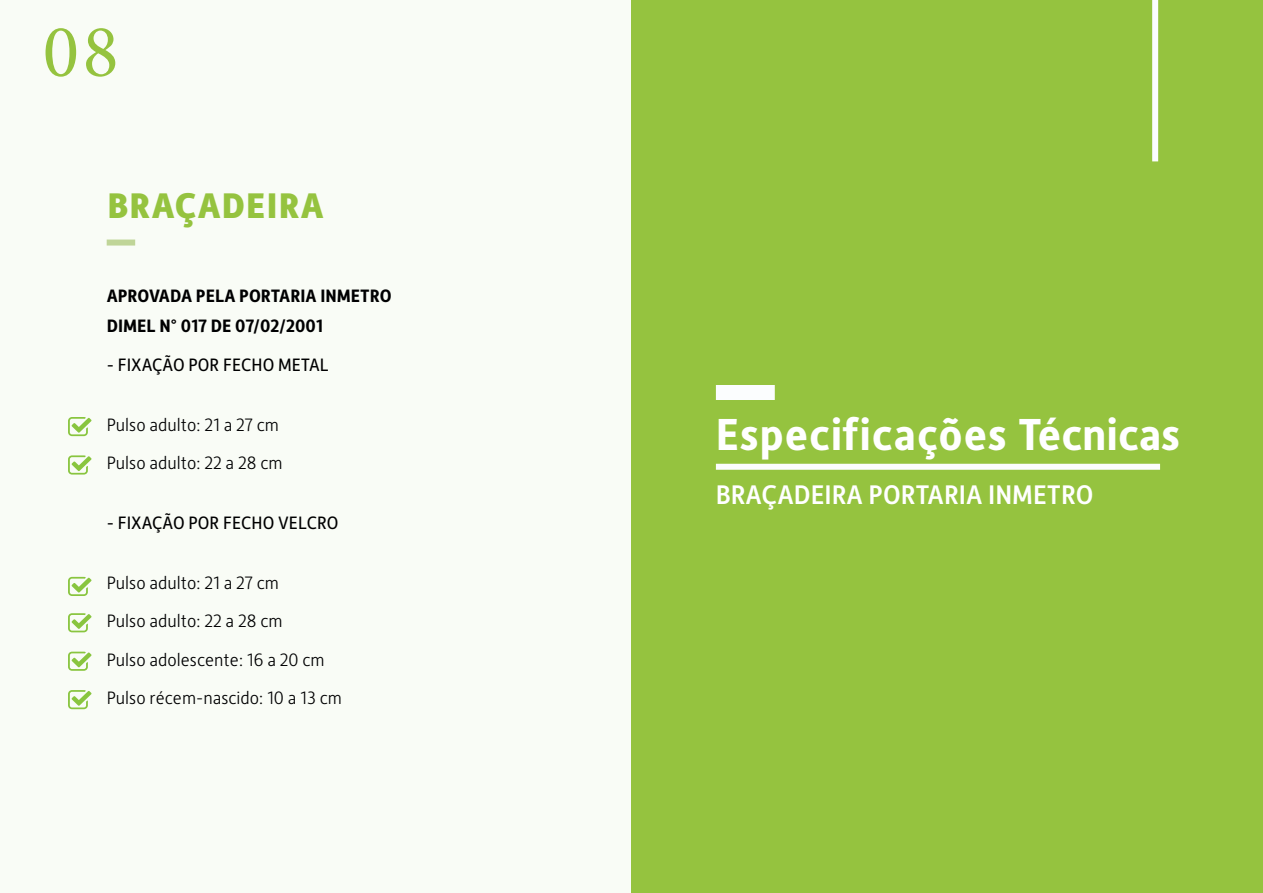
<style>
.page{position:relative;width:1263px;height:893px;background:#fff}
.page>*{position:absolute;margin:0;border:0;box-sizing:border-box;transform-origin:0 0}
.t1{font:75px "Minion Pro";color:#95c33f}
.t2{font:700 45px "Alber New";letter-spacing:.02em;color:#fff}
.t3{font:700 45px "Alber New";color:#95c33f}
.t4{font:500 27px "Alber New";color:#fff}
.t5{font:300 18px/38.4px "Alber New";color:#000001}
.t6{font:700 18px/30.2px "Alber New";color:#000001}
.t7{font:18px "Alber New";color:#000001}
</style>
<div class="page">
<div style="left:0;top:0;width:631px;height:893px;background:#f9fcf6"></div>
<svg style="left:68px;top:417px;width:23px;height:19px"></svg>
<svg style="left:68px;top:455px;width:23px;height:20px"></svg>
<svg style="left:68px;top:577px;width:23px;height:19px"></svg>
<svg style="left:68px;top:613px;width:23px;height:19px"></svg>
<svg style="left:68px;top:652px;width:23px;height:19px"></svg>
<svg style="left:68px;top:690px;width:23px;height:19px"></svg>
<div style="left:107px;top:240px;width:28px;height:6px;background:#c0d598"></div>
<div style="left:631px;top:0;width:632px;height:893px;background:#95c33f"></div>
<div style="left:1152px;top:0;width:6px;height:161px;background:#fbfdfe"></div>
<div style="left:716px;top:385px;width:59px;height:15px;background:#fbfdfe"></div>
<div style="left:716px;top:464px;width:444px;height:6px;background:#fbfdfe"></div>
<h1 class="t1" style="left:43px;top:2px;width:77px">08</h1>
<h2 class="t3" style="left:107px;top:172px;width:219px">BRAÇADEIRA</h2>
<p class="t6" style="left:107px;top:280px;width:287px">APROVADA PELA PORTARIA INMETRO<br>DIMEL N° 017 DE 07/02/2001</p>
<p class="t7" style="left:107px;top:353px;width:224px">- FIXAÇÃO POR FECHO METAL</p>
<p class="t5" style="left:107px;top:405px;width:177px">Pulso adulto: 21 a 27 cm<br>Pulso adulto: 22 a 28 cm</p>
<p class="t7" style="left:107px;top:511px;width:233px">- FIXAÇÃO POR FECHO VELCRO</p>
<p class="t5" style="left:107px;top:562px;width:237px">Pulso adulto: 21 a 27 cm<br>Pulso adulto: 22 a 28 cm<br>Pulso adolescente: 16 a 20 cm<br>Pulso récem-nascido: 10 a 13 cm</p>
<h2 class="t2" style="left:716px;top:405px;width:465px">Especificações Técnicas</h2>
<h3 class="t4" style="left:716px;top:477px;width:379px">BRAÇADEIRA PORTARIA INMETRO</h3>
</div>
